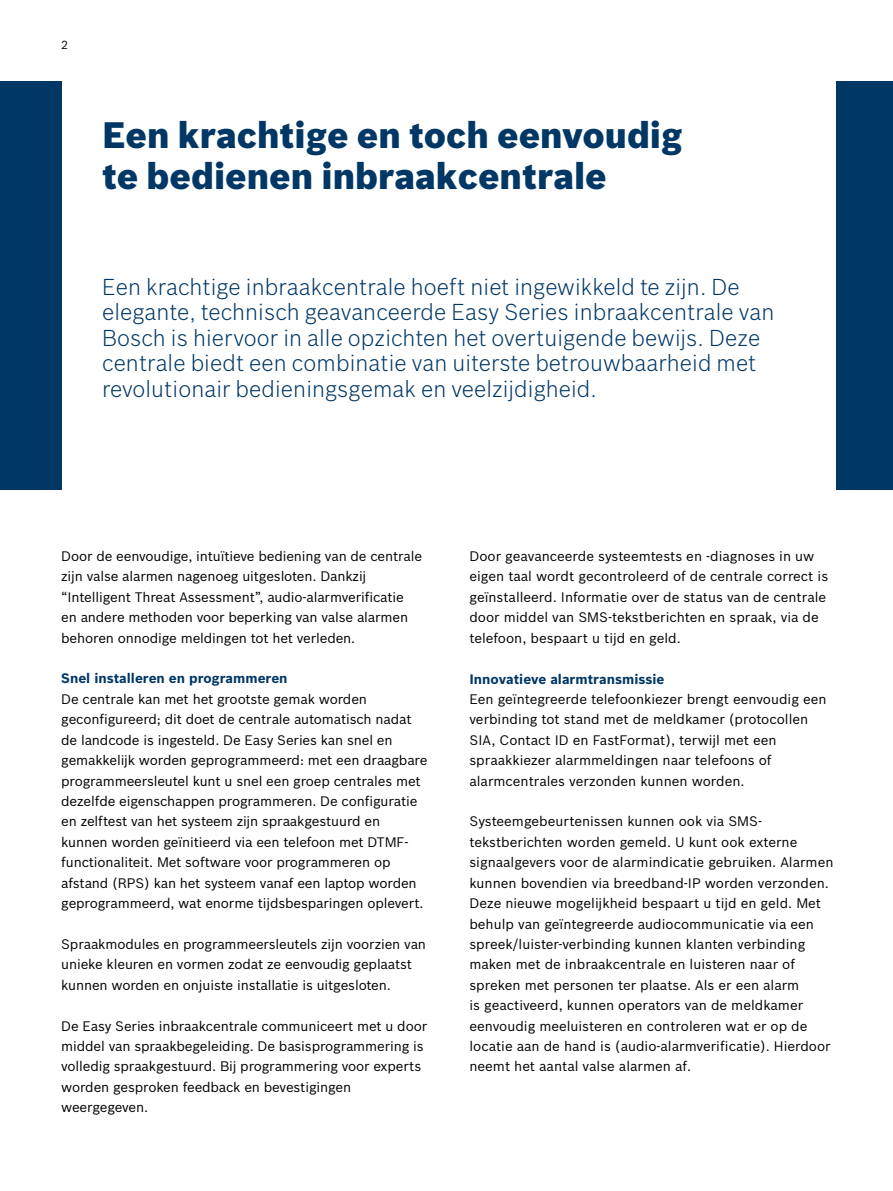
<style>
.page{position:relative;width:893px;height:1191px;background:#fff}
.page>*{position:absolute;margin:0;border:0;box-sizing:border-box;transform-origin:0 0}
.t1{font:900 36px/40.8px "Bosch Sans";color:#003765}
.t2{font:300 22.5px/25.5px "Bosch Sans";letter-spacing:.005em;color:#003765}
.t3{font:13.5px/20.4px "Bosch Sans";letter-spacing:-.01em;color:#000}
.t4{font:700 13.5px "Bosch Sans";color:#003765}
.t5{font:11.55px "Bosch Sans";color:#000}
</style>
<div class="page">
<div style="left:837px;top:82px;width:56px;height:408px;background:#003765"></div>
<div style="left:0;top:82px;width:61px;height:408px;background:#003765"></div>
<p class="t5" style="left:61px;top:36px;width:8px">2</p>
<h1 class="t1" style="left:102px;top:113px;width:582px">Een krachtige en toch eenvoudig te bedienen inbraakcentrale</h1>
<p class="t2" style="left:102px;top:272px;width:674px">Een krachtige inbraakcentrale hoeft niet ingewikkeld te zijn. De elegante, technisch geavanceerde Easy Series inbraakcentrale van Bosch is hiervoor in alle opzichten het overtuigende bewijs. Deze centrale biedt een combinatie van uiterste betrouwbaarheid met revolutionair bedieningsgemak en veelzijdigheid.</p>
<p class="t3" style="left:61px;top:545px;width:362px">Door de eenvoudige, intuïtieve bediening van de centrale zijn valse alarmen nagenoeg uitgesloten. Dankzij “Intelligent Threat Assessment”, audio-alarmverificatie en andere methoden voor beperking van valse alarmen behoren onnodige meldingen tot het verleden.</p>
<p class="t4" style="left:61px;top:668px;width:228px">Snel installeren en programmeren</p>
<p class="t3" style="left:61px;top:688px;width:368px">De centrale kan met het grootste gemak worden geconfigureerd; dit doet de centrale automatisch nadat de landcode is ingesteld. De Easy Series kan snel en gemakkelijk worden geprogrammeerd: met een draagbare programmeersleutel kunt u snel een groep centrales met dezelfde eigenschappen programmeren. De configuratie en zelftest van het systeem zijn spraakgestuurd en kunnen worden geïnitieerd via een telefoon met DTMF&shy;functionaliteit. Met software voor programmeren op afstand (RPS) kan het systeem vanaf een laptop worden geprogrammeerd, wat enorme tijdsbesparingen oplevert.</p>
<p class="t3" style="left:61px;top:933px;width:366px">Spraakmodules en programmeersleutels zijn voorzien van unieke kleuren en vormen zodat ze eenvoudig geplaatst kunnen worden en onjuiste installatie is uitgesloten.</p>
<p class="t3" style="left:61px;top:1014px;width:367px">De Easy Series inbraakcentrale communiceert met u door middel van spraakbegeleiding. De basisprogrammering is volledig spraakgestuurd. Bij programmering voor experts worden gesproken feedback en bevestigingen weergegeven.</p>
<p class="t3" style="left:469px;top:545px;width:360px">Door geavanceerde systeemtests en -diagnoses in uw eigen taal wordt gecontroleerd of de centrale correct is geïnstalleerd. Informatie over de status van de centrale door middel van SMS-tekstberichten en spraak, via de telefoon, bespaart u tijd en geld.</p>
<p class="t4" style="left:469px;top:668px;width:197px">Innovatieve alarmtransmissie</p>
<p class="t3" style="left:469px;top:688px;width:359px">Een geïntegreerde telefoonkiezer brengt eenvoudig een verbinding tot stand met de meldkamer (protocollen SIA, Contact ID en FastFormat), terwijl met een spraakkiezer alarmmeldingen naar telefoons of alarmcentrales verzonden kunnen worden.</p>
<p class="t3" style="left:469px;top:810px;width:366px">Systeemgebeurtenissen kunnen ook via SMS&shy;tekstberichten worden gemeld. U kunt ook externe signaalgevers voor de alarmindicatie gebruiken. Alarmen kunnen bovendien via breedband-IP worden verzonden.<br>Deze nieuwe mogelijkheid bespaart u tijd en geld. Met behulp van geïntegreerde audiocommunicatie via een spreek/luister-verbinding kunnen klanten verbinding maken met de inbraakcentrale en luisteren naar of spreken met personen ter plaatse. Als er een alarm<br>is geactiveerd, kunnen operators van de meldkamer eenvoudig meeluisteren en controleren wat er op de locatie aan de hand is (audio-alarmverificatie). Hierdoor neemt het aantal valse alarmen af.</p>
</div>
